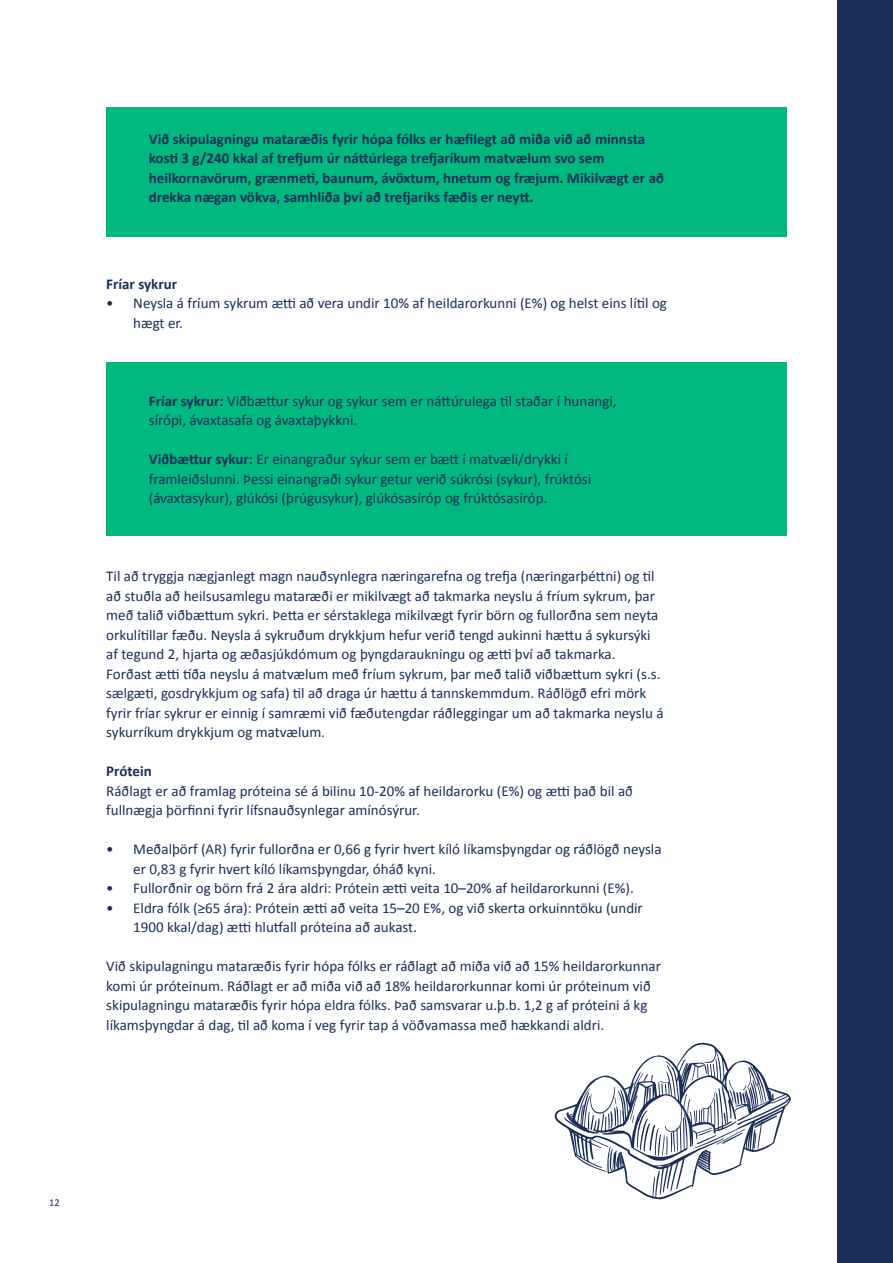
<style>
.page{position:relative;width:893px;height:1263px;background:#fff}
.page>*{position:absolute;margin:0;border:0;box-sizing:border-box;transform-origin:0 0}
.t1{font:15px/19.5px "Calibri";color:#1a2e57}
.t2{font:700 15px/19.5px "Calibri";color:#1a2e57}
.t3{font:10.5px "Calibri";color:#1a2e57}
.s1{font-weight:700}
</style>
<div class="page">
<div style="left:106px;top:363px;width:681px;height:173px;background:#00b880"></div>
<svg style="left:555px;top:1042px;width:236px;height:157px"></svg>
<div style="left:107px;top:107px;width:680px;height:129px;background:#00b880"></div>
<div style="left:837px;top:0;width:56px;height:1263px;background:#1a2e57"></div>
<p class="t2" style="left:149px;top:129px;width:517px">Við skipulagningu mataræðis fyrir hópa fólks er hæfilegt að miða við að minnsta kosti 3 g/240 kkal af trefjum úr náttúrlega trefjaríkum matvælum svo sem heilkornavörum, grænmeti, baunum, ávöxtum, hnetum og fræjum. Mikilvægt er að drekka nægan vökva, samhliða því að trefjaríks fæðis er neytt.</p>
<p class="t2" style="left:106px;top:274px;width:72px">Fríar sykrur</p>
<p class="t1" style="left:133px;top:293px;width:535px;text-indent:-27px">• Neysla á fríum sykrum ætti að vera undir 10% af heildarorkunni (E%) og helst eins lítil og hægt er.</p>
<p class="t1" style="left:149px;top:391px;width:469px"><span class="s1">Fríar sykrur:</span> Viðbættur sykur og sykur sem er náttúrulega til staðar í hunangi, sírópi, ávaxtasafa og ávaxtaþykkni.</p>
<p class="t1" style="left:149px;top:449px;width:444px"><span class="s1">Viðbættur sykur:</span> Er einangraður sykur sem er bætt í matvæli/drykki í framleiðslunni. Þessi einangraði sykur getur verið súkrósi (sykur), frúktósi (ávaxtasykur), glúkósi (þrúgusykur), glúkósasíróp og frúktósasíróp.</p>
<p class="t1" style="left:106px;top:566px;width:559px">Til að tryggja nægjanlegt magn nauðsynlegra næringarefna og trefja (næringarþéttni) og til að stuðla að heilsusamlegu mataræði er mikilvægt að takmarka neyslu á fríum sykrum, þar með talið viðbættum sykri. Þetta er sérstaklega mikilvægt fyrir börn og fullorðna sem neyta orkulítillar fæðu. Neysla á sykruðum drykkjum hefur verið tengd aukinni hættu á sykursýki af tegund 2, hjarta og æðasjúkdómum og þyngdaraukningu og ætti því að takmarka.<br>Forðast ætti tíða neyslu á matvælum með fríum sykrum, þar með talið viðbættum sykri (s.s. sælgæti, gosdrykkjum og safa) til að draga úr hættu á tannskemmdum. Ráðlögð efri mörk fyrir fríar sykrur er einnig í samræmi við fæðutengdar ráðleggingar um að takmarka neyslu á sykurríkum drykkjum og matvælum.</p>
<p class="t2" style="left:106px;top:761px;width:47px">Prótein</p>
<p class="t1" style="left:106px;top:781px;width:528px">Ráðlagt er að framlag próteina sé á bilinu 10-20% af heildarorku (E%) og ætti það bil að fullnægja þörfinni fyrir lífsnauðsynlegar amínósýrur.</p>
<p class="t1" style="left:133px;top:839px;width:530px;text-indent:-27px">• Meðalþörf (AR) fyrir fullorðna er 0,66 g fyrir hvert kíló líkamsþyngdar og ráðlögð neysla er 0,83 g fyrir hvert kíló líkamsþyngdar, óháð kyni.</p>
<p class="t1" style="left:106px;top:878px;width:529px">• Fullorðnir og börn frá 2 ára aldri: Prótein ætti veita 10–20% af heildarorkunni (E%).</p>
<p class="t1" style="left:133px;top:898px;width:511px;text-indent:-27px">• Eldra fólk (≥65 ára): Prótein ætti að veita 15–20 E%, og við skerta orkuinntöku (undir<br>1900 kkal/dag) ætti hlutfall próteina að aukast.</p>
<p class="t1" style="left:106px;top:956px;width:556px">Við skipulagningu mataræðis fyrir hópa fólks er ráðlagt að miða við að 15% heildarorkunnar komi úr próteinum. Ráðlagt er að miða við að 18% heildarorkunnar komi úr próteinum við skipulagningu mataræðis fyrir hópa eldra fólks. Það samsvarar u.þ.b. 1,2 g af próteini á kg líkamsþyngdar á dag, til að koma í veg fyrir tap á vöðvamassa með hækkandi aldri.</p>
<p class="t3" style="left:49px;top:1195px;width:12px">12</p>
</div>
